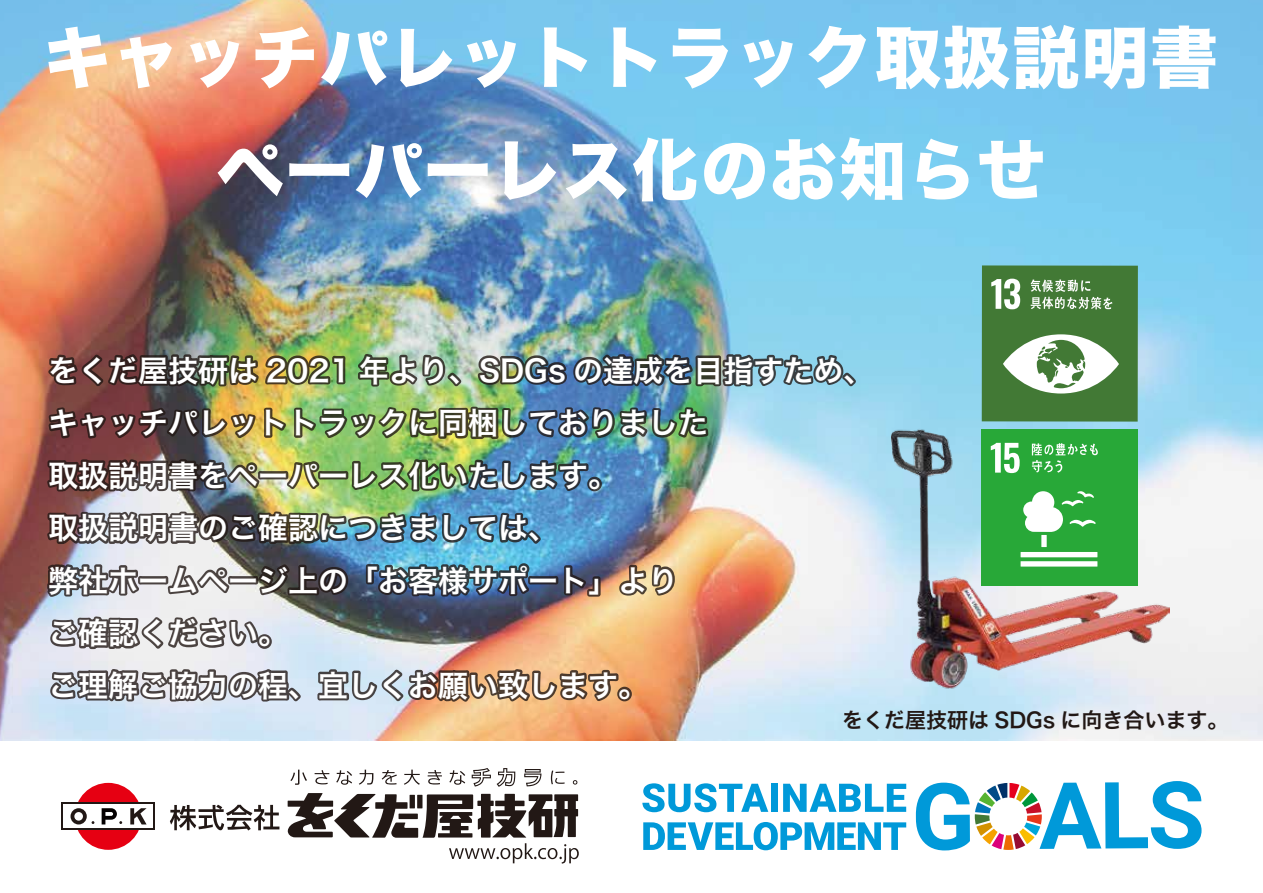
<style>
.page{position:relative;width:1263px;height:893px;background:#fff}
.page>*{position:absolute;margin:0;border:0;box-sizing:border-box;transform-origin:0 0}
.t1{font:67.5px/112.5px "Hira Kaku Std W8";letter-spacing:.025em;color:#fff;text-align:center}
.t2{font:30px/52.5px "Hira Kaku Pro W6";color:#fff}
.t3{font:21px "Hira Kaku Pro W6";color:#221815}
</style>
<div class="page">
<img style="left:0;top:0;width:1263px;height:740px">
<svg style="left:916px;top:781px;width:285px;height:69px"></svg>
<svg style="left:642px;top:783px;width:126px;height:29px"></svg>
<div style="left:771px;top:784px;width:7px;height:28px;background:#0099d9"></div>
<svg style="left:783px;top:784px;width:123px;height:28px"></svg>
<svg style="left:643px;top:822px;width:263px;height:28px"></svg>
<div style="left:75px;top:783px;width:67px;height:67px;background:#e60012;border-radius:50%"></div>
<svg style="left:61px;top:802px;width:94px;height:28px"></svg>
<div style="left:64px;top:805px;width:89px;height:23px;background:#fff"></div>
<svg style="left:71px;top:808px;width:23px;height:16px"></svg>
<svg style="left:102px;top:808px;width:20px;height:16px"></svg>
<svg style="left:130px;top:808px;width:17px;height:16px"></svg>
<svg style="left:287px;top:793px;width:292px;height:71px"></svg>
<svg style="left:170px;top:805px;width:109px;height:25px"></svg>
<svg style="left:290px;top:770px;width:17px;height:15px"></svg>
<svg style="left:315px;top:770px;width:14px;height:14px"></svg>
<svg style="left:336px;top:770px;width:16px;height:15px"></svg>
<svg style="left:359px;top:770px;width:14px;height:15px"></svg>
<svg style="left:382px;top:770px;width:15px;height:14px"></svg>
<svg style="left:404px;top:770px;width:16px;height:15px"></svg>
<svg style="left:428px;top:770px;width:14px;height:14px"></svg>
<svg style="left:449px;top:770px;width:16px;height:15px"></svg>
<svg style="left:472px;top:768px;width:19px;height:19px"></svg>
<svg style="left:497px;top:768px;width:18px;height:19px"></svg>
<svg style="left:524px;top:769px;width:17px;height:17px"></svg>
<svg style="left:551px;top:770px;width:14px;height:14px"></svg>
<svg style="left:573px;top:780px;width:4px;height:5px"></svg>
<img style="left:46px;top:353px;width:814px;height:359px">
<div style="left:982px;top:265px;width:156px;height:157px;background:#427935"></div>
<svg style="left:991px;top:279px;width:29px;height:30px"></svg>
<svg style="left:1003px;top:334px;width:116px;height:60px"></svg>
<svg style="left:1030px;top:279px;width:82px;height:30px"></svg>
<img style="left:891px;top:419px;width:278px;height:278px">
<h1 class="t1" style="left:43px;top:3px;width:1176px">キャッチパレットトラック取扱説明書ペーパーレス化のお知らせ</h1>
<p class="t2" style="left:48px;top:343px;width:827px">をくだ屋技研は 2021 年より、SDGs の達成を目指すため、キャッチパレットトラックに同梱しておりました<br>取扱説明書をペーパーレス化いたします。<br>取扱説明書のご確認につきましては、<br>弊社ホームページ上の「お客様サポート」より<br>ご確認ください。<br>ご理解ご協力の程、宜しくお願い致します。</p>
<p class="t3" style="left:842px;top:701px;width:388px">をくだ屋技研は SDGs に向き合います。</p>
</div>
